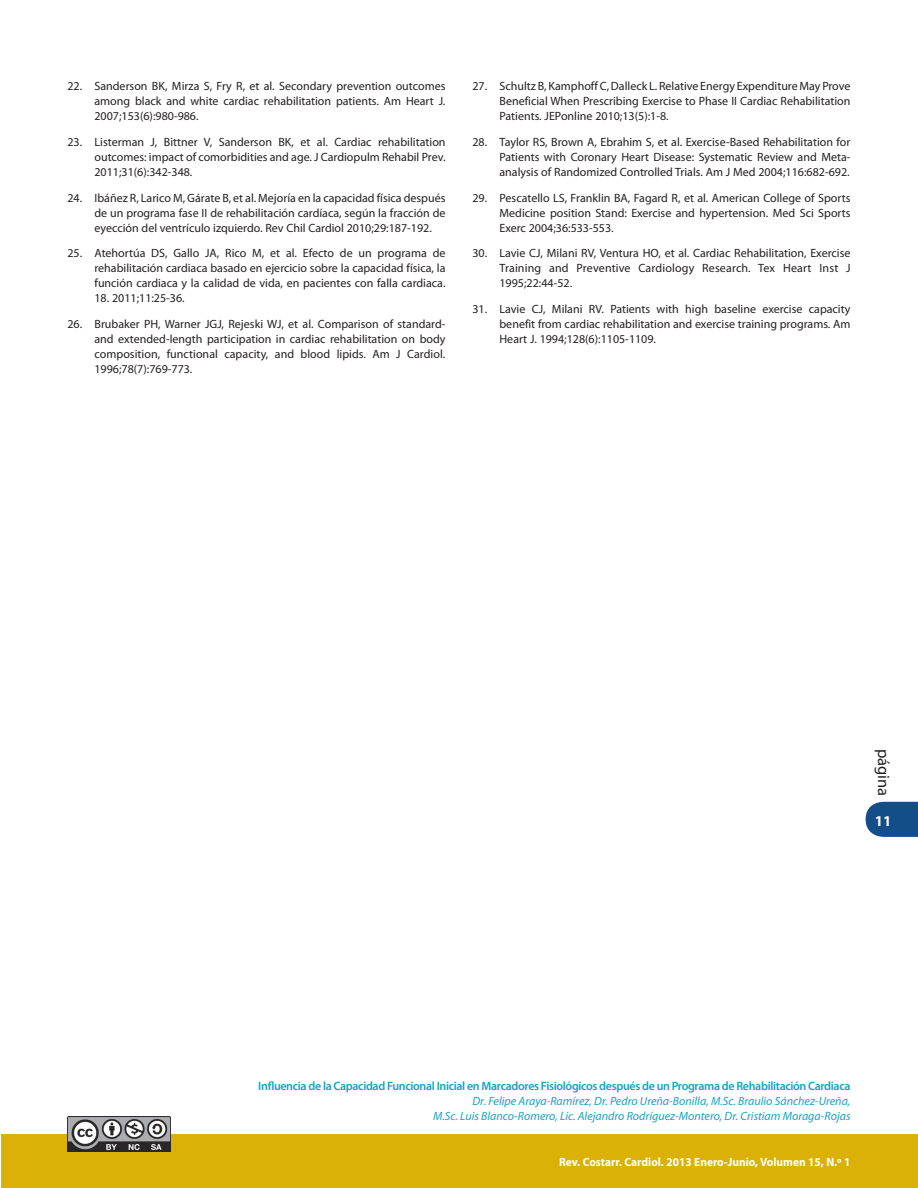
<style>
.page{position:relative;width:918px;height:1188px;background:#fff}
.page>*{position:absolute;margin:0;border:0;box-sizing:border-box;transform-origin:0 0}
.t1{font:16.5px "Myriad Pro";color:#231f20}
.t2{font:700 15px "Myriad Pro";color:#fff}
._08_1-Pie_de_página{font:600 12.15px "Myriad Pro";letter-spacing:-.03em;color:#18a1c1}
._14-Referencias{font:12px/15px "Myriad Pro";color:#231f20;text-align:justify}
._09_1-Pie_de_página{font:italic 12px "Myriad Pro";color:#18a1c1}
.t3{font:700 12px "Myriad Pro";color:#fff;scale:.95 1}
</style>
<div class="page">
<svg style="left:866px;top:801px;width:52px;height:36px;background:#265c92"></svg>
<div style="left:1px;top:1134px;width:917px;height:54px;background:#dbb108"></div>
<img style="left:68px;top:1116px;width:102px;height:36px">
<p class="_14-Referencias" style="left:94px;top:78px;width:352px;text-indent:-27px">22. Sanderson BK, Mirza S, Fry R, et al. Secondary prevention outcomes among black and white cardiac rehabilitation patients. Am Heart J.<br>2007;153(6):980-986.</p>
<p class="_14-Referencias" style="left:94px;top:134px;width:353px;text-indent:-27px">23. Listerman J, Bittner V, Sanderson BK, et al. Cardiac rehabilitation outcomes: impact of comorbidities and age. J Cardiopulm Rehabil Prev.<br>2011;31(6):342-348.</p>
<p class="_14-Referencias" style="left:94px;top:190px;width:353px;text-indent:-27px">24. Ibáñez R, Larico M, Gárate B, et al. Mejoría en la capacidad física después de un programa fase II de rehabilitación cardíaca, según la fracción de eyección del ventrículo izquierdo. Rev Chil Cardiol 2010;29:187-192.</p>
<p class="_14-Referencias" style="left:94px;top:246px;width:353px;text-indent:-27px">25. Atehortúa DS, Gallo JA, Rico M, et al. Efecto de un programa de rehabilitación cardiaca basado en ejercicio sobre la capacidad física, la función cardiaca y la calidad de vida, en pacientes con falla cardiaca.</p>
<p class="_14-Referencias" style="left:94px;top:291px;width:92px">18. 2011;11:25-36.</p>
<p class="_14-Referencias" style="left:94px;top:316px;width:353px;text-indent:-27px">26. Brubaker PH, Warner JGJ, Rejeski WJ, et al. Comparison of standard&shy;and extended-length participation in cardiac rehabilitation on body composition, functional capacity, and blood lipids. Am J Cardiol.<br>1996;78(7):769-773.</p>
<p class="_14-Referencias" style="left:500px;top:78px;width:352px;text-indent:-27px">27. Schultz B, Kamphoff C, Dalleck L. Relative Energy Expenditure May Prove Beneficial When Prescribing Exercise to Phase II Cardiac Rehabilitation Patients. JEPonline 2010;13(5):1-8.</p>
<p class="_14-Referencias" style="left:500px;top:134px;width:353px;text-indent:-27px">28. Taylor RS, Brown A, Ebrahim S, et al. Exercise-Based Rehabilitation for Patients with Coronary Heart Disease: Systematic Review and Meta&shy;analysis of Randomized Controlled Trials. Am J Med 2004;116:682-692.</p>
<p class="_14-Referencias" style="left:500px;top:190px;width:353px;text-indent:-27px">29. Pescatello LS, Franklin BA, Fagard R, et al. American College of Sports Medicine position Stand: Exercise and hypertension. Med Sci Sports Exerc 2004;36:533-553.</p>
<p class="_14-Referencias" style="left:500px;top:246px;width:353px;text-indent:-27px">30. Lavie CJ, Milani RV, Ventura HO, et al. Cardiac Rehabilitation, Exercise Training and Preventive Cardiology Research. Tex Heart Inst J 1995;22:44-52.</p>
<p class="_14-Referencias" style="left:500px;top:301px;width:353px;text-indent:-27px">31. Lavie CJ, Milani RV. Patients with high baseline exercise capacity benefit from cardiac rehabilitation and exercise training programs. Am Heart J. 1994;128(6):1105-1109.</p>
<h1 class="t1" style="left:894px;top:749px;width:49px;rotate:90deg">página</h1>
<p class="t2" style="left:875px;top:811px;width:18px">11</p>
<p class="_08_1-Pie_de_página" style="left:258px;top:1078px;width:594px">Influencia de la Capacidad Funcional Inicial en Marcadores Fisiológicos después de un Programa de Rehabilitación Cardiaca</p>
<p class="_09_1-Pie_de_página" style="left:472px;top:1093px;width:380px">Dr. Felipe Araya-Ramírez, Dr. Pedro Ureña-Bonilla, M.Sc. Braulio Sánchez-Ureña,</p>
<p class="_09_1-Pie_de_página" style="left:433px;top:1108px;width:419px">M.Sc. Luis Blanco-Romero, Lic. Alejandro Rodríguez-Montero, Dr. Cristiam Moraga-Rojas</p>
<p class="t3" style="left:559px;top:1154px;width:308px">Rev. Costarr. Cardiol. 2013 Enero-Junio, Volumen 15, N.º 1</p>
</div>
